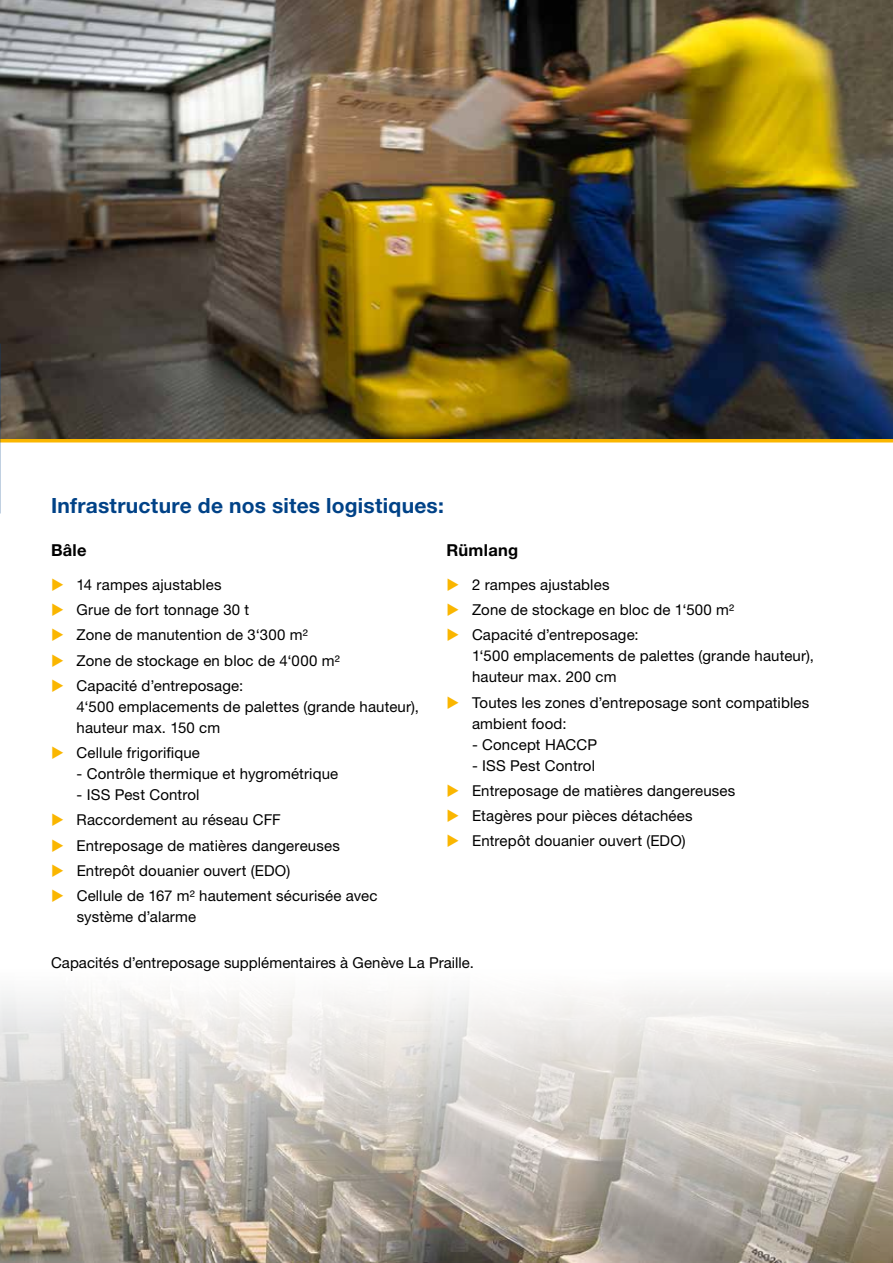
<style>
.page{position:relative;width:893px;height:1263px;background:#fff}
.page>*{position:absolute;margin:0;border:0;box-sizing:border-box;transform-origin:0 0}
.t1{font:700 21px "Helvetica Neue LT Std";letter-spacing:.01em;color:#004287}
.t2{font:700 16.5px "Helvetica Neue LT Std";letter-spacing:.015em;color:#000}
.t3{font:15px/25.2px "Helvetica Neue LT Std";letter-spacing:.01em;color:#000}
</style>
<div class="page">
<hr style="left:0;top:438px;width:893px;height:4px;background:#fab600">
<img style="left:0;top:0;width:893px;height:439px">
<img style="left:0;top:990px;width:893px;height:273px">
<h1 class="t1" style="left:51px;top:492px;width:394px">Infrastructure de nos sites logistiques:</h1>
<p class="t2" style="left:51px;top:540px;width:37px">Bâle</p>
<p class="t3" style="left:77px;top:572px;width:265px">14 rampes ajustables<br>Grue de fort tonnage 30 t<br>Zone de manutention de 3‘300 m2<br>Zone de stockage en bloc de 4‘000 m2<br>Capacité d’entreposage:</p>
<p class="t3" style="left:77px;top:696px;width:344px;line-height:21px">4‘500 emplacements de palettes (grande hauteur), hauteur max. 150 cm</p>
<p class="t3" style="left:77px;top:740px;width:125px">Cellule frigorifique</p>
<p class="t3" style="left:77px;top:761px;width:263px">- Contrôle thermique et hygrométrique</p>
<p class="t3" style="left:77px;top:782px;width:302px">- ISS Pest Control<br>Raccordement au réseau CFF<br>Entreposage de matières dangereuses<br>Entrepôt douanier ouvert (EDO)<br>Cellule de 167 m2 hautement sécurisée avec</p>
<p class="t3" style="left:77px;top:904px;width:121px">système d’alarme</p>
<p class="t2" style="left:446px;top:540px;width:73px">Rümlang</p>
<p class="t3" style="left:472px;top:572px;width:264px">2 rampes ajustables<br>Zone de stockage en bloc de 1‘500 m2<br>Capacité d’entreposage:</p>
<p class="t3" style="left:472px;top:645px;width:343px;line-height:21px">1‘500 emplacements de palettes (grande hauteur), hauteur max. 200 cm</p>
<p class="t3" style="left:472px;top:691px;width:339px;line-height:21px">Toutes les zones d’entreposage sont compatibles ambient food:</p>
<p class="t3" style="left:472px;top:731px;width:127px">- Concept HACCP</p>
<p class="t3" style="left:472px;top:752px;width:265px">- ISS Pest Control<br>Entreposage de matières dangereuses<br>Etagères pour pièces détachées<br>Entrepôt douanier ouvert (EDO)</p>
<p class="t3" style="left:51px;top:949px;width:425px">Capacités d’entreposage supplémentaires à Genève La Praille.</p>
</div>
